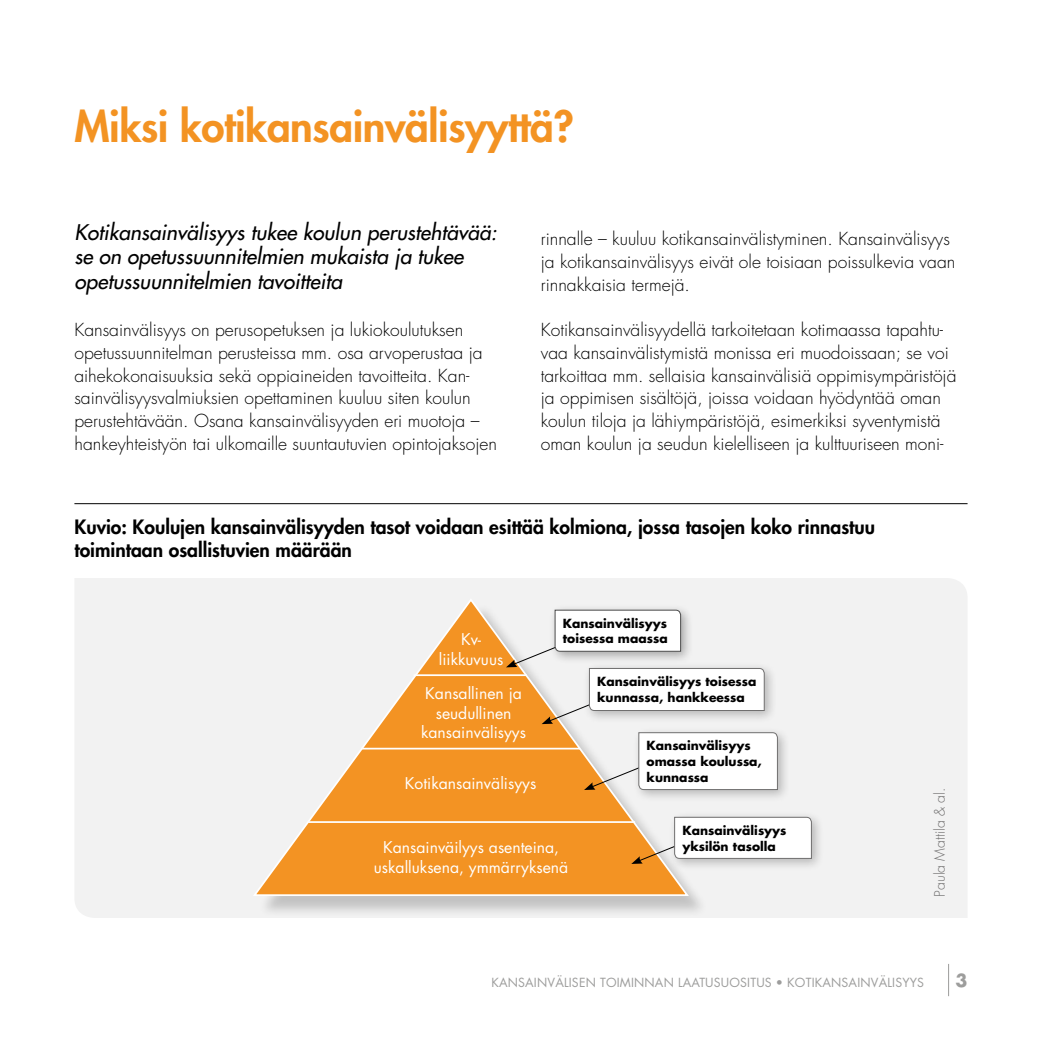
<style>
.page{position:relative;width:1042px;height:1042px;background:#fff}
.page>*{position:absolute;margin:0;border:0;box-sizing:border-box;transform-origin:0 0}
.t1{font:800 42px "Futura";letter-spacing:-.01em;color:#f39323}
.t2{font:italic 21px/24.5px "Futura";color:#000}
.t3{font:800 19.25px/22.8px "Futura";color:#000}
.t4{font:300 17.5px/22.8px "Futura";color:#000}
.t5{font:700 17.5px "Futura";color:#9d9d9c}
.t6{font:15.75px/19.2px "Futura";color:#fff;text-align:center}
.t7{font:300 14px "Futura";color:#706f6f}
.t8{font:700 12.25px/15.8px "Futura";color:#000}
.t9{font:12.25px "Futura";letter-spacing:.015em;color:#9d9d9c}
</style>
<div class="page">
<hr style="left:948px;top:964px;width:1px;height:32px;background:#9d9d9c">
<div style="left:75px;top:578px;width:892px;height:340px;background:#f2f2f2"></div>
<div style="left:257px;top:603px;width:452px;height:315px;background:#000;opacity:.2"></div>
<svg style="left:251px;top:597px;width:439px;height:300px"></svg>
<hr style="left:308px;top:821px;width:327px;height:2px;background:#fff">
<hr style="left:361px;top:748px;width:219px;height:1px;background:#fff">
<hr style="left:413px;top:674px;width:114px;height:2px;background:#fff">
<div style="left:668px;top:811px;width:157px;height:61px;background:#000;opacity:.25"></div>
<svg style="left:631px;top:816px;width:181px;height:48px"></svg>
<div style="left:632px;top:726px;width:158px;height:77px;background:#000;opacity:.25"></div>
<svg style="left:584px;top:732px;width:194px;height:58px"></svg>
<div style="left:583px;top:662px;width:194px;height:62px;background:#000;opacity:.25"></div>
<div style="left:548px;top:604px;width:146px;height:61px;background:#ededed"></div>
<svg style="left:506px;top:609px;width:259px;height:115px"></svg>
<hr style="left:74px;top:503px;width:893px;height:1px;background:#000">
<h1 class="t1" style="left:74px;top:100px;width:501px">Miksi kotikansainvälisyyttä?</h1>
<p class="t2" style="left:74px;top:220px;width:424px">Kotikansainvälisyys tukee koulun perustehtävää: se on opetussuunnitelmien mukaista ja tukee opetussuunnitelmien tavoitteita</p>
<p class="t4" style="left:74px;top:319px;width:424px">Kansainvälisyys on perusopetuksen ja lukiokoulutuksen opetussuunnitelman perusteissa mm. osa arvoperustaa ja aihekokonaisuuksia sekä oppiaineiden tavoitteita. Kan&shy;sainvälisyysvalmiuksien opettaminen kuuluu siten koulun perustehtävään. Osana kansainvälisyyden eri muotoja – hankeyhteistyön tai ulkomaille suuntautuvien opintojaksojen</p>
<p class="t4" style="left:541px;top:228px;width:416px">rinnalle – kuuluu kotikansainvälistyminen. Kansainvälisyys ja kotikansainvälisyys eivät ole toisiaan poissulkevia vaan rinnakkaisia termejä.</p>
<p class="t4" style="left:541px;top:319px;width:417px">Kotikansainvälisyydellä tarkoitetaan kotimaassa tapahtu&shy;vaa kansainvälistymistä monissa eri muodoissaan; se voi tarkoittaa mm. sellaisia kansainvälisiä oppimisympäristöjä ja oppimisen sisältöjä, joissa voidaan hyödyntää oman koulun tiloja ja lähiympäristöjä, esimerkiksi syventymistä oman koulun ja seudun kielelliseen ja kulttuuriseen moni-</p>
<p class="t3" style="left:74px;top:515px;width:802px">Kuvio: Koulujen kansainvälisyyden tasot voidaan esittää kolmiona, jossa tasojen koko rinnastuu toimintaan osallistuvien määrään</p>
<p class="t6" style="left:439px;top:630px;width:66px">Kv&shy;liikkuvuus</p>
<p class="t6" style="left:421px;top:684px;width:106px">Kansallinen ja seudullinen kansainvälisyys</p>
<p class="t6" style="left:405px;top:773px;width:133px">Kotikansainvälisyys</p>
<p class="t8" style="left:563px;top:615px;width:106px">Kansainvälisyys toisessa maassa</p>
<p class="t8" style="left:597px;top:673px;width:161px">Kansainvälisyys toisessa kunnassa, hankkeessa</p>
<p class="t8" style="left:646px;top:737px;width:117px">Kansainvälisyys omassa koulussa, kunnassa</p>
<p class="t6" style="left:374px;top:838px;width:196px">Kansainväilyys asenteina, uskalluksena, ymmärryksenä</p>
<p class="t8" style="left:682px;top:822px;width:106px">Kansainvälisyys yksilön tasolla</p>
<p class="t7" style="left:931px;top:896px;width:110px;rotate:-90deg">Paula Mattila &amp; al.</p>
<p class="t9" style="left:491px;top:974px;width:434px">KANSAINVÄLISEN TOIMINNAN LAATUSUOSITUS • KOTIKANSAINVÄLISYYS</p>
<p class="t5" style="left:955px;top:969px;width:14px">3</p>
</div>
